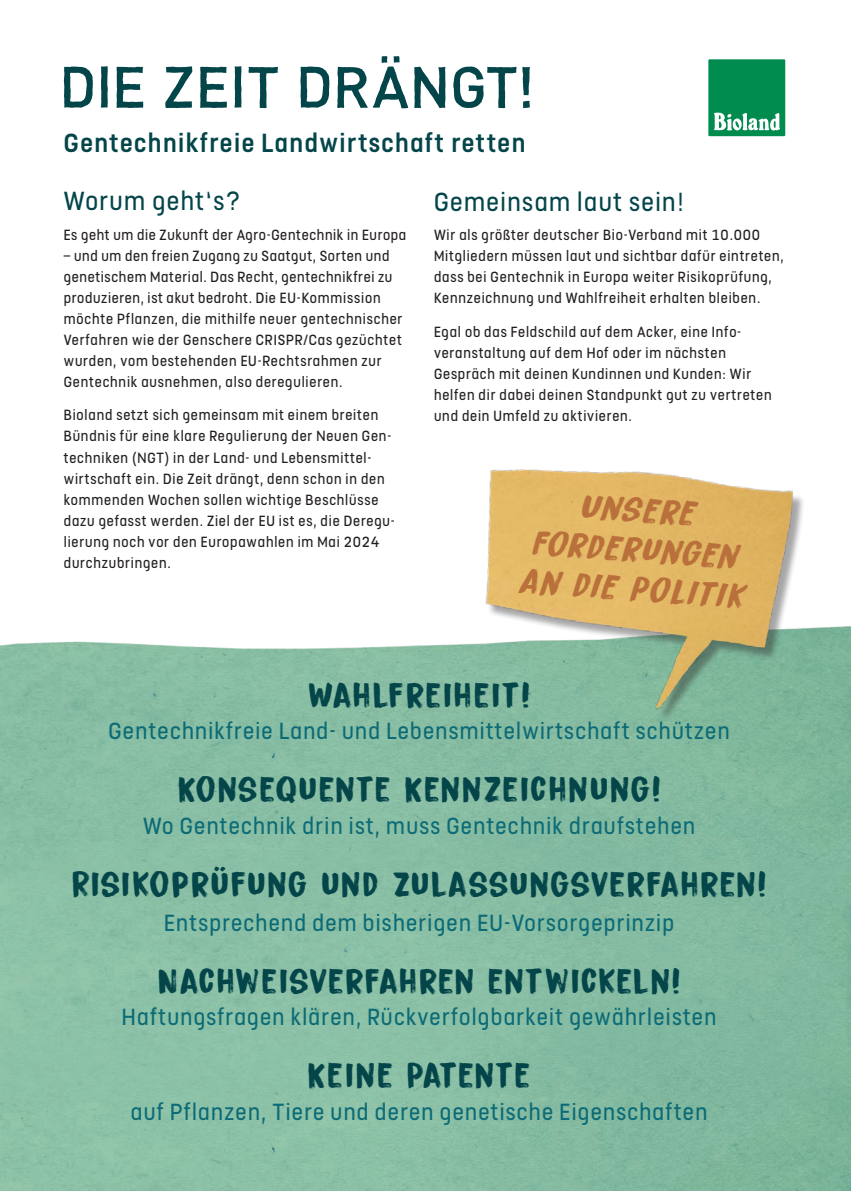
<style>
.page{position:relative;width:851px;height:1191px;background:#fff}
.page>*{position:absolute;margin:0;border:0;box-sizing:border-box;transform-origin:0 0}
.t1{font:500 54px "Bio Din";letter-spacing:.01em;color:#04454a}
.t2{font:37.2px "Bitterbrush";letter-spacing:.025em;color:#04454a}
.t3{font:37.2px "Bitterbrush";letter-spacing:.05em;color:#04454a}
.t4{font:italic 37.05px/39.5px "Bitterbrush";color:#b9703b;text-align:center}
.t5{font:500 29.25px "FS Dillon";letter-spacing:.05em;color:#04454a}
.t6{font:29.25px "FS Dillon";letter-spacing:.05em;color:#04454a}
.t7{font:26.1px "FS Dillon";letter-spacing:.05em;color:#0c6b76}
.t8{font:16.5px/21px "FS Dillon";letter-spacing:.05em;color:#231f20}
</style>
<div class="page">
<img style="left:0;top:626px;width:850px;height:565px">
<div style="left:487px;top:472px;width:317px;height:248px;background:#231f20;opacity:.4"></div>
<img style="left:463px;top:469px;width:334px;height:250px">
<svg style="left:706px;top:57px;width:81px;height:81px"></svg>
<div style="left:708px;top:59px;width:77px;height:77px;background:#008c4e"></div>
<svg style="left:714px;top:112px;width:66px;height:19px"></svg>
<h1 class="t1" style="left:60px;top:56px;width:474px">DIE ZEIT DRÄNGT!</h1>
<h3 class="t5" style="left:64px;top:122px;width:463px">Gentechnikfreie Landwirtschaft retten</h3>
<h3 class="t6" style="left:64px;top:181px;width:178px">Worum geht‘s?</h3>
<p class="t8" style="left:64px;top:223px;width:344px">Es geht um die Zukunft der Agro-Gentechnik in Europa</p>
<p class="t8" style="left:64px;top:244px;width:340px">– und um den freien Zugang zu Saatgut, Sorten und genetischem Material. Das Recht, gentechnikfrei zu produzieren, ist akut bedroht. Die EU-Kommission möchte Pflanzen, die mithilfe neuer gentechnischer Verfahren wie der Genschere CRISPR/Cas gezüchtet wurden, vom bestehenden EU-Rechtsrahmen zur Gentechnik ausnehmen, also deregulieren.</p>
<p class="t8" style="left:64px;top:404px;width:332px">Bioland setzt sich gemeinsam mit einem breiten Bündnis für eine klare Regulierung der Neuen Gen&shy;techniken (NGT) in der Land- und Lebensmittel&shy;wirtschaft ein. Die Zeit drängt, denn schon in den kommenden Wochen sollen wichtige Beschlüsse dazu gefasst werden. Ziel der EU ist es, die Deregu&shy;lierung noch vor den Europawahlen im Mai 2024 durchzubringen.</p>
<h3 class="t6" style="left:434px;top:182px;width:251px">Gemeinsam laut sein!</h3>
<p class="t8" style="left:434px;top:223px;width:351px">Wir als größter deutscher Bio-Verband mit 10.000<br>Mitgliedern müssen laut und sichtbar dafür eintreten, dass bei Gentechnik in Europa weiter Risikoprüfung, Kennzeichnung und Wahlfreiheit erhalten bleiben.</p>
<p class="t8" style="left:434px;top:320px;width:339px">Egal ob das Feldschild auf dem Acker, eine Info&shy;veranstaltung auf dem Hof oder im nächsten Gespräch mit deinen Kundinnen und Kunden: Wir helfen dir dabei deinen Standpunkt gut zu vertreten und dein Umfeld zu aktivieren.</p>
<h3 class="t4" style="left:525px;top:479px;width:226px;rotate:4deg">Unsere<br>Forderungen an die Politik</h3>
<h2 class="t3" style="left:308px;top:667px;width:223px">WAHLFREIHEIT!</h2>
<h3 class="t7" style="left:109px;top:713px;width:622px">Gentechnikfreie Land- und Lebensmittelwirtschaft schützen</h3>
<h2 class="t2" style="left:178px;top:761px;width:484px">KONSEQUENTE KENNZEICHNUNG!</h2>
<h3 class="t7" style="left:143px;top:808px;width:553px">Wo Gentechnik drin ist, muss Gentechnik draufstehen</h3>
<h2 class="t2" style="left:72px;top:856px;width:695px">RISIKOPRÜFUNG UND ZULASSUNGSVERFAHREN!</h2>
<h3 class="t7" style="left:164px;top:905px;width:511px">Entsprechend dem bisherigen EU-Vorsorgeprinzip</h3>
<h2 class="t2" style="left:158px;top:953px;width:524px">NACHWEISVERFAHREN ENTWICKELN!</h2>
<h3 class="t7" style="left:122px;top:999px;width:596px">Haftungsfragen klären, Rückverfolgbarkeit gewährleisten</h3>
<h2 class="t2" style="left:307px;top:1047px;width:224px">KEINE PATENTE</h2>
<h3 class="t7" style="left:131px;top:1094px;width:578px">auf Pflanzen, Tiere und deren genetische Eigenschaften</h3>
</div>
